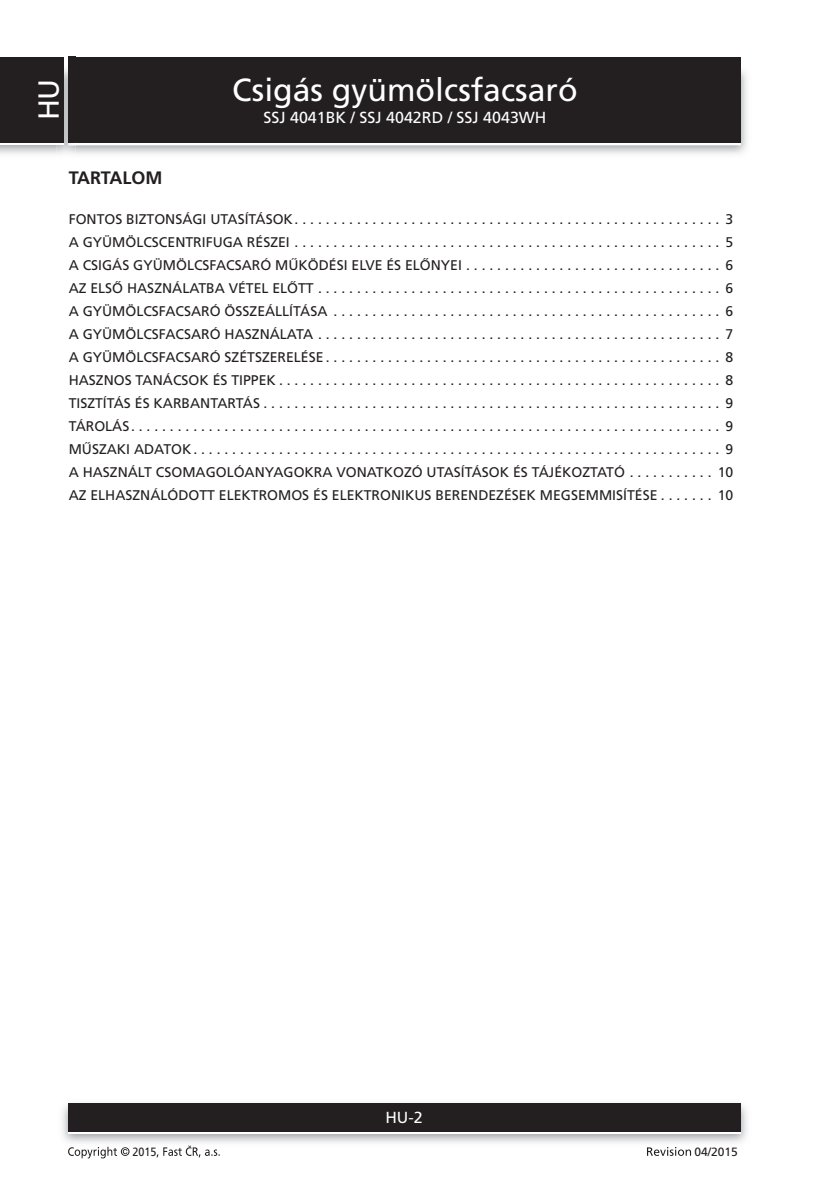
<style>
.page{position:relative;width:840px;height:1191px;background:#fff}
.page>*{position:absolute;margin:0;border:0;box-sizing:border-box;transform-origin:0 0}
.t1{font:32px "Frutiger CE";color:#fff}
.t2{font:29px "Frutiger CE";color:#fff}
.nadpis_odstavce{font:700 18px "Frutiger CE";color:#231f20}
.t3{font:16px "Frutiger CE";color:#fff}
.obsah_7{font:14px "Frutiger CE";color:#231f20}
.text_7{font:12px "Frutiger CE";color:#231f20}
.text_7-2{font:12px "Frutiger CE";color:#231f20;scale:.9 1}
</style>
<div class="page">
<img style="left:0;top:63px;width:747px;height:91px">
<img style="left:740px;top:68px;width:1px;height:75px">
<div style="left:68px;top:59px;width:672px;height:86px;background:#fff"></div>
<div style="left:68px;top:57px;width:672px;height:86px;background:#231f20"></div>
<img style="left:62px;top:1103px;width:685px;height:40px">
<div style="left:68px;top:1106px;width:672px;height:28px;background:linear-gradient(to right,#fff,#fff)"></div>
<div style="left:68px;top:1103px;width:672px;height:28px;background:#231f20"></div>
<div style="left:0;top:59px;width:64px;height:86px;background:#fff"></div>
<div style="left:0;top:57px;width:64px;height:86px;background:#231f20"></div>
<svg style="left:68px;top:1146px;width:61px;height:12px"></svg>
<svg style="left:156px;top:1145px;width:64px;height:12px"></svg>
<svg style="left:647px;top:1147px;width:43px;height:8px"></svg>
<h2 class="t2" style="left:32px;top:120px;width:43px;rotate:-90deg">HU</h2>
<h1 class="t1" style="left:232px;top:71px;width:346px">Csigás gyümölcsfacsaró</h1>
<p class="t3" style="left:263px;top:109px;width:284px">SSJ 4041BK / SSJ 4042RD / SSJ 4043WH</p>
<p class="nadpis_odstavce" style="left:69px;top:168px;width:95px">TARTALOM</p>
<p class="obsah_7" style="left:69px;top:211px;width:665px">FONTOS BIZTONSÁGI UTASÍTÁSOK . . . . . . . . . . . . . . . . . . . . . . . . . . . . . . . . . . . . . . . . . . . . . . . . . . . . . . . 3</p>
<p class="obsah_7" style="left:69px;top:234px;width:665px">A GYÜMÖLCSCENTRIFUGA RÉSZEI . . . . . . . . . . . . . . . . . . . . . . . . . . . . . . . . . . . . . . . . . . . . . . . . . . . . . . . 5</p>
<p class="obsah_7" style="left:69px;top:257px;width:665px">A CSIGÁS GYÜMÖLCSFACSARÓ MŰKÖDÉSI ELVE ÉS ELŐNYEI . . . . . . . . . . . . . . . . . . . . . . . . . . . . . . . . . 6</p>
<p class="obsah_7" style="left:69px;top:280px;width:665px">AZ ELSŐ HASZNÁLATBA VÉTEL ELŐTT . . . . . . . . . . . . . . . . . . . . . . . . . . . . . . . . . . . . . . . . . . . . . . . . . . . . 6</p>
<p class="obsah_7" style="left:69px;top:303px;width:665px">A GYÜMÖLCSFACSARÓ ÖSSZEÁLLÍTÁSA . . . . . . . . . . . . . . . . . . . . . . . . . . . . . . . . . . . . . . . . . . . . . . . . . . 6</p>
<p class="obsah_7" style="left:69px;top:326px;width:665px">A GYÜMÖLCSFACSARÓ HASZNÁLATA . . . . . . . . . . . . . . . . . . . . . . . . . . . . . . . . . . . . . . . . . . . . . . . . . . . . 7</p>
<p class="obsah_7" style="left:69px;top:349px;width:665px">A GYÜMÖLCSFACSARÓ SZÉTSZERELÉSE . . . . . . . . . . . . . . . . . . . . . . . . . . . . . . . . . . . . . . . . . . . . . . . . . . . 8</p>
<p class="obsah_7" style="left:69px;top:372px;width:665px">HASZNOS TANÁCSOK ÉS TIPPEK . . . . . . . . . . . . . . . . . . . . . . . . . . . . . . . . . . . . . . . . . . . . . . . . . . . . . . . . . 8</p>
<p class="obsah_7" style="left:69px;top:395px;width:665px">TISZTÍTÁS ÉS KARBANTARTÁS . . . . . . . . . . . . . . . . . . . . . . . . . . . . . . . . . . . . . . . . . . . . . . . . . . . . . . . . . . . 9</p>
<p class="obsah_7" style="left:69px;top:418px;width:665px">TÁROLÁS . . . . . . . . . . . . . . . . . . . . . . . . . . . . . . . . . . . . . . . . . . . . . . . . . . . . . . . . . . . . . . . . . . . . . . . . . . . . 9</p>
<p class="obsah_7" style="left:69px;top:441px;width:665px">MŰSZAKI ADATOK . . . . . . . . . . . . . . . . . . . . . . . . . . . . . . . . . . . . . . . . . . . . . . . . . . . . . . . . . . . . . . . . . . . . 9</p>
<p class="obsah_7" style="left:69px;top:464px;width:665px">A HASZNÁLT CSOMAGOLÓANYAGOKRA VONATKOZÓ UTASÍTÁSOK ÉS TÁJÉKOZTATÓ . . . . . . . . . . . 10</p>
<p class="obsah_7" style="left:69px;top:487px;width:665px">AZ ELHASZNÁLÓDOTT ELEKTROMOS ÉS ELEKTRONIKUS BERENDEZÉSEK MEGSEMMISÍTÉSE . . . . . . . 10</p>
<p class="t3" style="left:385px;top:1108px;width:39px">HU-2</p>
<p class="text_7-2" style="left:132px;top:1144px;width:28px">2015</p>
<p class="text_7" style="left:694px;top:1144px;width:45px">04/2015</p>
</div>
